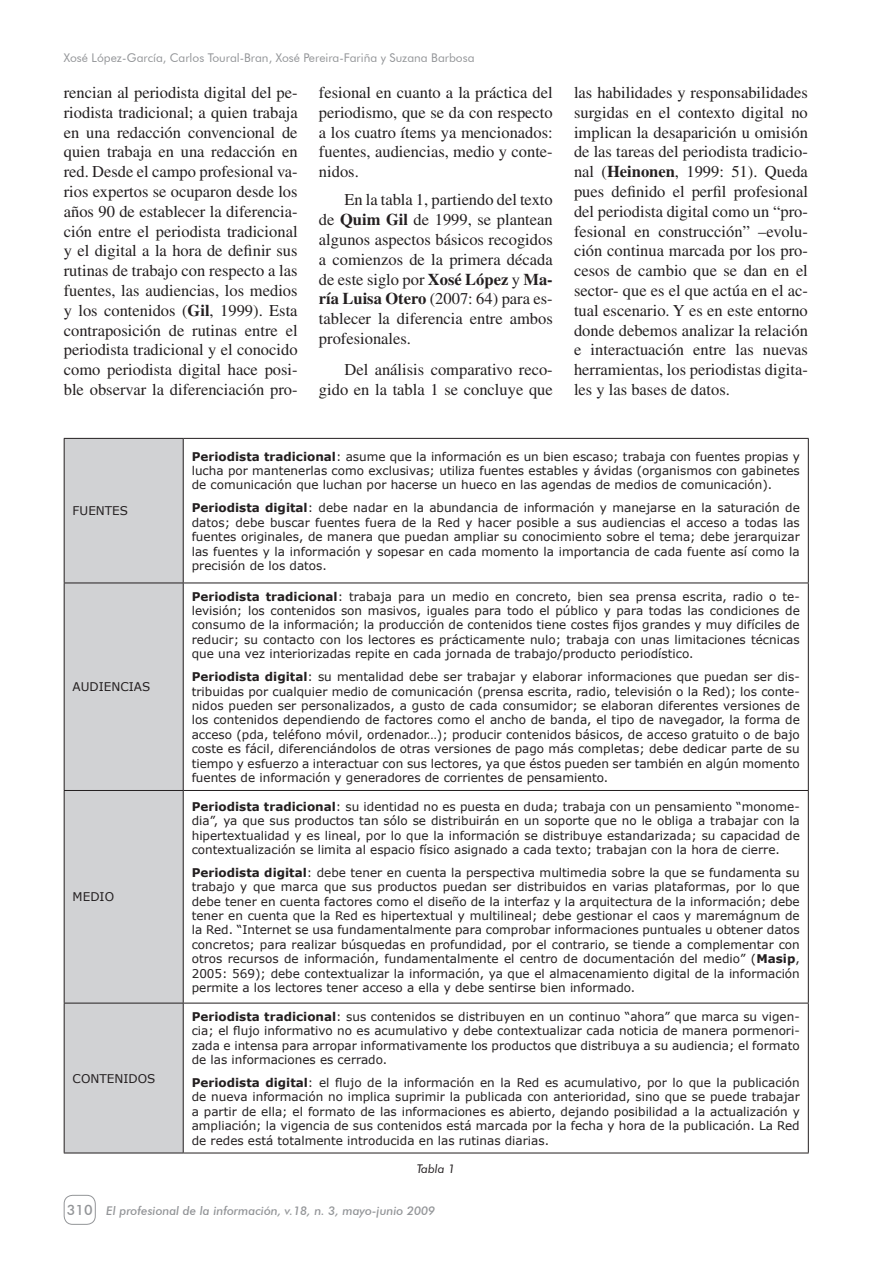
<style>
.page{position:relative;width:893px;height:1263px;background:#fff}
.page>*{position:absolute;margin:0;border:0;box-sizing:border-box;transform-origin:0 0}
.t1{font:16.5px/19.8px "Times";color:#231f20;text-align:justify}
.t2{font:500 14.25px "Futura BT";color:#939598}
.t3{font:12px/14.4px "Verdana";color:#231f20;text-align:justify}
.t4{font:12px "Futura BT";color:#939598}
.t5{font:italic 500 12px "Futura BT";color:#939598}
.t6{font:italic 12px "Futura BT";color:#231f20}
.s1{font-weight:700}
</style>
<div class="page">
<div style="left:64px;top:1195px;width:32px;height:30px;border:1px solid #939598;border-radius:9px"></div>
<div style="left:65px;top:439px;width:118px;height:713px;background:#d1d2d4"></div>
<hr style="left:64px;top:438px;width:119px;height:1px;background:#231f20">
<hr style="left:64px;top:439px;width:1px;height:144px;background:#231f20">
<hr style="left:183px;top:438px;width:626px;height:1px;background:#231f20">
<hr style="left:183px;top:439px;width:1px;height:144px;background:#231f20">
<hr style="left:808px;top:439px;width:1px;height:144px;background:#231f20">
<hr style="left:64px;top:583px;width:119px;height:1px;background:#231f20">
<hr style="left:64px;top:583px;width:1px;height:207px;background:#231f20">
<hr style="left:183px;top:583px;width:626px;height:1px;background:#231f20">
<hr style="left:183px;top:583px;width:1px;height:207px;background:#231f20">
<hr style="left:808px;top:583px;width:1px;height:207px;background:#231f20">
<hr style="left:64px;top:790px;width:119px;height:1px;background:#231f20">
<hr style="left:64px;top:791px;width:1px;height:212px;background:#231f20">
<hr style="left:183px;top:790px;width:626px;height:1px;background:#231f20">
<hr style="left:183px;top:791px;width:1px;height:212px;background:#231f20">
<hr style="left:808px;top:791px;width:1px;height:212px;background:#231f20">
<hr style="left:64px;top:1003px;width:119px;height:1px;background:#231f20">
<hr style="left:64px;top:1003px;width:1px;height:149px;background:#231f20">
<hr style="left:183px;top:1003px;width:626px;height:1px;background:#231f20">
<hr style="left:183px;top:1003px;width:1px;height:149px;background:#231f20">
<hr style="left:808px;top:1003px;width:1px;height:149px;background:#231f20">
<hr style="left:64px;top:1152px;width:119px;height:1px;background:#231f20">
<hr style="left:183px;top:1152px;width:626px;height:1px;background:#231f20">
<p class="t4" style="left:64px;top:51px;width:412px">Xosé López-García, Carlos Toural-Bran, Xosé Pereira-Fariña y Suzana Barbosa</p>
<p class="t1" style="left:64px;top:82px;width:235px">rencian al periodista digital del pe&shy;riodista tradicional; a quien trabaja en una redacción convencional de quien trabaja en una redacción en red. Desde el campo profesional va&shy;rios expertos se ocuparon desde los años 90 de establecer la diferencia&shy;ción entre el periodista tradicional y el digital a la hora de definir sus rutinas de trabajo con respecto a las fuentes, las audiencias, los medios y los contenidos (<span class="s1">Gil</span>, 1999). Esta contraposición de rutinas entre el periodista tradicional y el conocido como periodista digital hace posi&shy;ble observar la diferenciación pro-</p>
<h1 class="t1" style="left:319px;top:82px;width:235px">fesional en cuanto a la práctica del periodismo, que se da con respecto a los cuatro ítems ya mencionados: fuentes, audiencias, medio y conte&shy;nidos.</h1>
<p class="t1" style="left:319px;top:190px;width:235px;text-indent:26px">En la tabla 1, partiendo del texto de <span class="s1">Quim Gil</span> de 1999, se plantean algunos aspectos básicos recogidos a comienzos de la primera década de este siglo por <span class="s1">Xosé López</span> y <span class="s1">Ma&shy;ría Luisa Otero</span> (2007: 64) para es&shy;tablecer la diferencia entre ambos profesionales.</p>
<h1 class="t1" style="left:319px;top:360px;width:235px;text-align:right">Del análisis comparativo reco&shy;gido en la tabla 1 se concluye que</h1>
<p class="t1" style="left:574px;top:82px;width:235px">las habilidades y responsabilidades surgidas en el contexto digital no implican la desaparición u omisión de las tareas del periodista tradicio&shy;nal (<span class="s1">Heinonen</span>, 1999: 51). Queda pues definido el perfil profesional del periodista digital como un “pro&shy;fesional en construcción” –evolu&shy;ción continua marcada por los pro&shy;cesos de cambio que se dan en el sector- que es el que actúa en el ac&shy;tual escenario. Y es en este entorno donde debemos analizar la relación e interactuación entre las nuevas herramientas, los periodistas digita&shy;les y las bases de datos.</p>
<p class="t3" style="left:73px;top:503px;width:57px">FUENTES</p>
<p class="t3" style="left:73px;top:679px;width:79px">AUDIENCIAS</p>
<p class="t3" style="left:73px;top:889px;width:43px">MEDIO</p>
<p class="t3" style="left:73px;top:1071px;width:84px">CONTENIDOS</p>
<p class="t3" style="left:192px;top:449px;width:610px"><span class="s1">Periodista tradicional</span>: asume que la información es un bien escaso; trabaja con fuentes propias y lucha por mantenerlas como exclusivas; utiliza fuentes estables y ávidas (organismos con gabinetes de comunicación que luchan por hacerse un hueco en las agendas de medios de comunicación).</p>
<p class="t3" style="left:192px;top:500px;width:610px"><span class="s1">Periodista digital</span>: debe nadar en la abundancia de información y manejarse en la saturación de datos; debe buscar fuentes fuera de la Red y hacer posible a sus audiencias el acceso a todas las fuentes originales, de manera que puedan ampliar su conocimiento sobre el tema; debe jerarquizar las fuentes y la información y sopesar en cada momento la importancia de cada fuente así como la precisión de los datos.</p>
<p class="t3" style="left:192px;top:589px;width:610px"><span class="s1">Periodista tradicional</span>: trabaja para un medio en concreto, bien sea prensa escrita, radio o te&shy;levisión; los contenidos son masivos, iguales para todo el público y para todas las condiciones de consumo de la información; la producción de contenidos tiene costes fijos grandes y muy difíciles de reducir; su contacto con los lectores es prácticamente nulo; trabaja con unas limitaciones técnicas que una vez interiorizadas repite en cada jornada de trabajo/producto periodístico.</p>
<p class="t3" style="left:192px;top:669px;width:610px"><span class="s1">Periodista digital</span>: su mentalidad debe ser trabajar y elaborar informaciones que puedan ser dis&shy;tribuidas por cualquier medio de comunicación (prensa escrita, radio, televisión o la Red); los conte&shy;nidos pueden ser personalizados, a gusto de cada consumidor; se elaboran diferentes versiones de los contenidos dependiendo de factores como el ancho de banda, el tipo de navegador, la forma de acceso (pda, teléfono móvil, ordenador…); producir contenidos básicos, de acceso gratuito o de bajo coste es fácil, diferenciándolos de otras versiones de pago más completas; debe dedicar parte de su tiempo y esfuerzo a interactuar con sus lectores, ya que éstos pueden ser también en algún momento fuentes de información y generadores de corrientes de pensamiento.</p>
<p class="t3" style="left:192px;top:799px;width:610px"><span class="s1">Periodista tradicional</span>: su identidad no es puesta en duda; trabaja con un pensamiento “monome&shy;dia”, ya que sus productos tan sólo se distribuirán en un soporte que no le obliga a trabajar con la hipertextualidad y es lineal, por lo que la información se distribuye estandarizada; su capacidad de contextualización se limita al espacio físico asignado a cada texto; trabajan con la hora de cierre.</p>
<p class="t3" style="left:192px;top:865px;width:610px"><span class="s1">Periodista digital</span>: debe tener en cuenta la perspectiva multimedia sobre la que se fundamenta su trabajo y que marca que sus productos puedan ser distribuidos en varias plataformas, por lo que debe tener en cuenta factores como el diseño de la interfaz y la arquitectura de la información; debe tener en cuenta que la Red es hipertextual y multilineal; debe gestionar el caos y maremágnum de la Red. “Internet se usa fundamentalmente para comprobar informaciones puntuales u obtener datos concretos; para realizar búsquedas en profundidad, por el contrario, se tiende a complementar con otros recursos de información, fundamentalmente el centro de documentación del medio” (<span class="s1">Masip</span>, 2005: 569); debe contextualizar la información, ya que el almacenamiento digital de la información permite a los lectores tener acceso a ella y debe sentirse bien informado.</p>
<p class="t3" style="left:192px;top:1009px;width:610px"><span class="s1">Periodista tradicional</span>: sus contenidos se distribuyen en un continuo “ahora” que marca su vigen&shy;cia; el flujo informativo no es acumulativo y debe contextualizar cada noticia de manera pormenori&shy;zada e intensa para arropar informativamente los productos que distribuya a su audiencia; el formato de las informaciones es cerrado.</p>
<p class="t3" style="left:192px;top:1075px;width:610px"><span class="s1">Periodista digital</span>: el flujo de la información en la Red es acumulativo, por lo que la publicación de nueva información no implica suprimir la publicada con anterioridad, sino que se puede trabajar a partir de ella; el formato de las informaciones es abierto, dejando posibilidad a la actualización y ampliación; la vigencia de sus contenidos está marcada por la fecha y hora de la publicación. La Red de redes está totalmente introducida en las rutinas diarias.</p>
<p class="t6" style="left:417px;top:1161px;width:40px">Tabla 1</p>
<p class="t2" style="left:67px;top:1201px;width:27px">310</p>
<p class="t5" style="left:106px;top:1203px;width:330px">El profesional de la información, v.18, n. 3, mayo-junio 2009</p>
</div>
